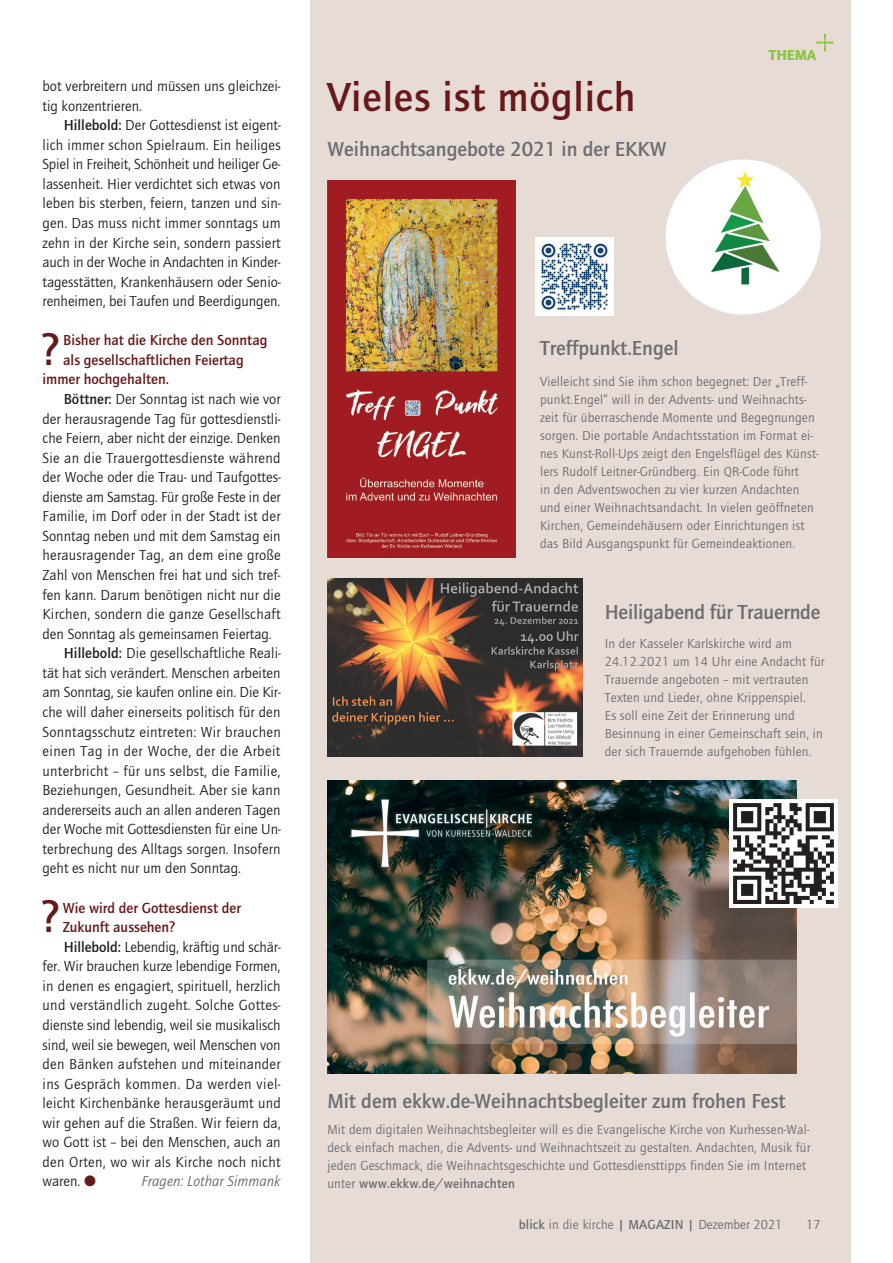
<style>
.page{position:relative;width:893px;height:1263px;background:#fff}
.page>*{position:absolute;margin:0;border:0;box-sizing:border-box;transform-origin:0 0}
.t1{font:700 44.25px "Quay Itc T";color:#67191a}
.t2{font:700 42px "Quay Itc T";letter-spacing:.02em;color:#67191a}
.t3{font:700 21px "Quay Itc T";color:#6c6d70}
.t4{font:15px/19.5px "Quay Itc T";letter-spacing:.005em;color:#231f20}
.t5{font:700 15px "Quay Itc T";color:#67191a}
.t6{font:15px "Quay Itc T";letter-spacing:.025em;color:#231f20}
.t7{font:15px "Quay Itc T";letter-spacing:.03em;color:#231f20}
.t8{font:italic 15px "Quay Itc T";color:#6c6d70}
.t9{font:900 15px "Quay Itc T";color:#8bc63e}
.t10{font:13.5px/18px "Quay Itc T";letter-spacing:.015em;color:#6c6d70}
.s1{font-weight:700}
.s2{color:#67191a}
</style>
<div class="page">
<div style="left:310px;top:0;width:540px;height:1263px;background:#e7dbd5"></div>
<img style="left:327px;top:180px;width:188px;height:378px">
<img style="left:327px;top:578px;width:256px;height:178px">
<img style="left:327px;top:780px;width:470px;height:294px">
<img style="left:730px;top:799px;width:108px;height:108px">
<img style="left:666px;top:159px;width:155px;height:156px;border-radius:78px">
<img style="left:536px;top:237px;width:78px;height:78px">
<svg style="left:816px;top:34px;width:17px;height:17px"></svg>
<p class="t4" style="left:43px;top:76px;width:240px">bot verbreitern und müssen uns gleichzei&shy;tig konzentrieren.</p>
<p class="t4" style="left:43px;top:115px;width:240px;text-align:justify;text-indent:21px"><span class="s1">Hillebold:</span> Der Gottesdienst ist eigent&shy;lich immer schon Spielraum. Ein heiliges Spiel in Freiheit, Schönheit und heiliger Ge&shy;lassenheit. Hier verdichtet sich etwas von leben bis sterben, feiern, tanzen und sin&shy;gen. Das muss nicht immer sonntags um zehn in der Kirche sein, sondern passiert auch in der Woche in Andachten in Kinder&shy;tagesstätten, Krankenhäusern oder Senio&shy;renheimen, bei Taufen und Beerdigungen.</p>
<h1 class="t1" style="left:42px;top:324px;width:20px">?</h1>
<p class="t5" style="left:63px;top:332px;width:206px">Bisher hat die Kirche den Sonntag</p>
<p class="t5" style="left:63px;top:351px;width:182px">als gesellschaftlichen Feiertag</p>
<p class="t5" style="left:43px;top:371px;width:128px">immer hochgehalten.</p>
<p class="t4" style="left:64px;top:389px;width:218px"><span class="s1">Böttner:</span> Der Sonntag ist nach wie vor</p>
<p class="t4" style="left:43px;top:409px;width:240px">der herausragende Tag für gottesdienstli-</p>
<p class="t4" style="left:43px;top:428px;width:240px">che Feiern, aber nicht der einzige. Denken</p>
<p class="t4" style="left:43px;top:448px;width:240px">Sie an die Trauergottesdienste während</p>
<p class="t4" style="left:43px;top:467px;width:240px">der Woche oder die Trau- und Taufgottes-</p>
<p class="t4" style="left:43px;top:487px;width:240px">dienste am Samstag. Für große Feste in der</p>
<p class="t4" style="left:43px;top:506px;width:240px">Familie, im Dorf oder in der Stadt ist der</p>
<p class="t4" style="left:43px;top:526px;width:240px">Sonntag neben und mit dem Samstag ein</p>
<p class="t4" style="left:43px;top:545px;width:240px">herausragender Tag, an dem eine große</p>
<p class="t4" style="left:43px;top:565px;width:240px">Zahl von Menschen frei hat und sich tref-</p>
<p class="t4" style="left:43px;top:585px;width:240px">fen kann. Darum benötigen nicht nur die</p>
<p class="t4" style="left:43px;top:604px;width:239px">Kirchen, sondern die ganze Gesellschaft</p>
<p class="t4" style="left:43px;top:624px;width:231px">den Sonntag als gemeinsamen Feiertag.</p>
<p class="t4" style="left:64px;top:643px;width:219px"><span class="s1">Hillebold:</span> Die gesellschaftliche Reali-</p>
<p class="t4" style="left:43px;top:663px;width:240px">tät hat sich verändert. Menschen arbeiten</p>
<p class="t4" style="left:43px;top:682px;width:240px">am Sonntag, sie kaufen online ein. Die Kir-</p>
<p class="t4" style="left:43px;top:702px;width:239px">che will daher einerseits politisch für den</p>
<p class="t4" style="left:43px;top:722px;width:240px">Sonntagsschutz eintreten: Wir brauchen</p>
<p class="t6" style="left:43px;top:742px;width:239px">einen Tag in der Woche, der die Arbeit</p>
<p class="t4" style="left:43px;top:761px;width:239px">unterbricht – für uns selbst, die Familie,</p>
<p class="t4" style="left:43px;top:780px;width:240px">Beziehungen, Gesundheit. Aber sie kann</p>
<p class="t4" style="left:43px;top:800px;width:240px">andererseits auch an allen anderen Tagen</p>
<p class="t4" style="left:43px;top:819px;width:240px">der Woche mit Gottesdiensten für eine Un-</p>
<p class="t4" style="left:43px;top:839px;width:240px">terbrechung des Alltags sorgen. Insofern</p>
<p class="t4" style="left:43px;top:858px;width:200px">geht es nicht nur um den Sonntag.</p>
<h1 class="t1" style="left:42px;top:891px;width:20px">?</h1>
<p class="t5" style="left:63px;top:899px;width:180px">Wie wird der Gottesdienst der</p>
<p class="t5" style="left:63px;top:918px;width:114px">Zukunft aussehen?</p>
<p class="t4" style="left:64px;top:937px;width:218px"><span class="s1">Hillebold:</span> Lebendig, kräftig und schär-</p>
<p class="t4" style="left:43px;top:956px;width:239px">fer. Wir brauchen kurze lebendige Formen,</p>
<p class="t4" style="left:43px;top:976px;width:240px">in denen es engagiert, spirituell, herzlich</p>
<p class="t4" style="left:43px;top:995px;width:240px">und verständlich zugeht. Solche Gottes-</p>
<p class="t4" style="left:43px;top:1015px;width:240px">dienste sind lebendig, weil sie musikalisch</p>
<p class="t4" style="left:43px;top:1034px;width:240px">sind, weil sie bewegen, weil Menschen von</p>
<p class="t4" style="left:43px;top:1054px;width:240px">den Bänken aufstehen und miteinander</p>
<p class="t7" style="left:43px;top:1075px;width:240px">ins Gespräch kommen. Da werden viel-</p>
<p class="t4" style="left:43px;top:1093px;width:240px">leicht Kirchenbänke herausgeräumt und</p>
<p class="t4" style="left:43px;top:1113px;width:240px">wir gehen auf die Straßen. Wir feiern da,</p>
<p class="t4" style="left:43px;top:1132px;width:240px">wo Gott ist – bei den Menschen, auch an</p>
<p class="t4" style="left:43px;top:1152px;width:240px">den Orten, wo wir als Kirche noch nicht</p>
<p class="t4" style="left:43px;top:1171px;width:55px">waren. <span class="s2">●</span></p>
<p class="t8" style="left:142px;top:1173px;width:141px">Fragen: Lothar Simmank</p>
<h2 class="t2" style="left:327px;top:72px;width:309px">Vieles ist möglich</h2>
<h3 class="t3" style="left:327px;top:136px;width:340px">Weihnachtsangebote 2021 in der EKKW</h3>
<p class="t9" style="left:769px;top:46px;width:49px">THEMA</p>
<h3 class="t3" style="left:540px;top:336px;width:140px">Treffpunkt.Engel</h3>
<p class="t10" style="left:540px;top:373px;width:280px">Vielleicht sind Sie ihm schon begegnet: Der „Treff&shy;punkt.Engel” will in der Advents- und Weihnachts&shy;zeit für überraschende Momente und Begegnungen sorgen. Die portable Andachtsstation im Format ei&shy;nes Kunst-Roll-Ups zeigt den Engelsflügel des Künst&shy;lers Rudolf Leitner-Gründberg. Ein QR-Code führt<br>in den Adventswochen zu vier kurzen Andachten und einer Weihnachtsandacht. In vielen geöffneten Kirchen, Gemeindehäusern oder Einrichtungen ist das Bild Ausgangspunkt für Gemeindeaktionen.</p>
<h3 class="t3" style="left:605px;top:600px;width:217px">Heiligabend für Trauernde</h3>
<p class="t10" style="left:605px;top:634px;width:222px">In der Kasseler Karlskirche wird am 24.12.2021 um 14 Uhr eine Andacht für Trauernde angeboten – mit vertrauten Texten und Lieder, ohne Krippenspiel.<br>Es soll eine Zeit der Erinnerung und Besinnung in einer Gemeinschaft sein, in der sich Trauernde aufgehoben fühlen.</p>
<h3 class="t3" style="left:327px;top:1089px;width:460px">Mit dem ekkw.de-Weihnachtsbegleiter zum frohen Fest</h3>
<p class="t10" style="left:327px;top:1120px;width:485px">Mit dem digitalen Weihnachtsbegleiter will es die Evangelische Kirche von Kurhessen-Wal&shy;deck einfach machen, die Advents- und Weihnachtszeit zu gestalten. Andachten, Musik für jeden Geschmack, die Weihnachtsgeschichte und Gottesdiensttipps finden Sie im Internet unter <span class="s1">www.ekkw.de/weihnachten</span></p>
<p class="t10" style="left:519px;top:1215px;width:265px"><span class="s1">blick</span> in die kirche <span class="s1">| MAGAZIN |</span> Dezember 2021</p>
<p class="t10" style="left:806px;top:1215px;width:16px">17</p>
</div>
